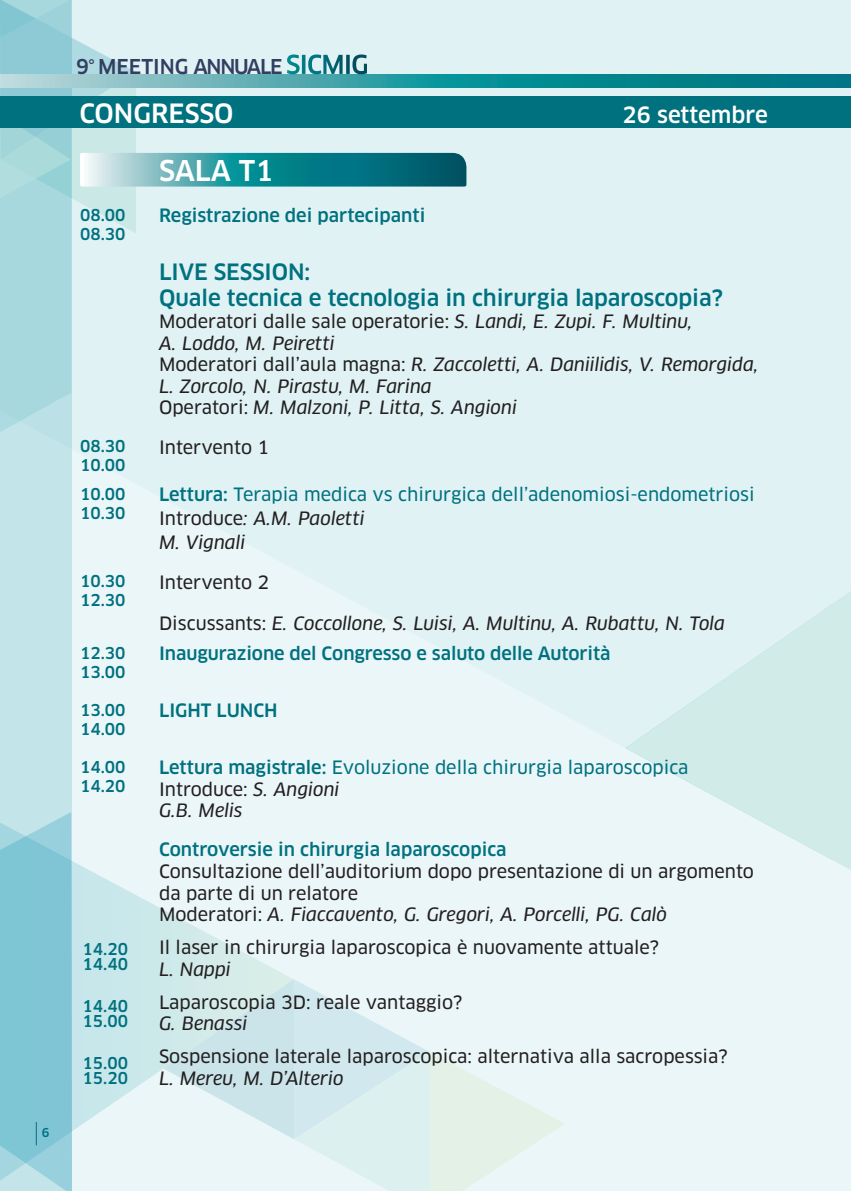
<style>
.page{position:relative;width:851px;height:1191px;background:#fff}
.page>*{position:absolute;margin:0;border:0;box-sizing:border-box;transform-origin:0 0}
.t1{font:500 28px "Clan Pro";color:#fff}
.t2{font:500 26px "Clan Pro";color:#fff}
.t3{font:500 22px/26.4px "Clan Pro";letter-spacing:-.005em;color:#00717f}
.t4{font:500 22px "Clan Pro";color:#fff}
.t5{font:500 20px "Clan Pro";letter-spacing:-.035em;color:#323f62}
.t6{font:18px/21.6px "Clan Pro News";color:#231f20}
.t7{font:italic 18px/21.6px "Clan Pro News";color:#231f20}
.t8{font:18px/24px "Clan Pro News";color:#00717f}
.t9{font:500 18px "Clan Pro";letter-spacing:-.005em;color:#00717f}
.t10{font:500 16px/19.2px "Clan Pro";color:#00717f}
.t11{font:500 12px "Clan Pro";color:#00717f}
.s1{font-size:18.2px}
.s2{font-size:25.4px;color:#fff}
.s3{font-style:normal}
.s4{font-family:"Clan Pro";font-weight:500}
.s5{color:#231f20}
.s6{font-style:italic;color:#231f20}
.s7{font-family:"Clan Pro";font-weight:500;color:#00717f}
.s8{font-style:italic}
</style>
<div class="page">
<div style="left:0;top:0;width:850px;height:1191px;background:#ebf6f8"></div>
<svg style="left:293px;top:979px;width:271px;height:212px"></svg>
<svg style="left:625px;top:591px;width:225px;height:278px"></svg>
<svg style="left:72px;top:861px;width:221px;height:278px"></svg>
<hr style="left:850px;top:0;width:1px;height:1191px;background:#0092a6">
<svg style="left:850px;top:0;width:1px;height:870px"></svg>
<div style="left:0;top:0;width:71px;height:1191px;background:#c3e5ea"></div>
<svg style="left:466px;top:75px;width:384px;height:13px;background:#00828b"></svg>
<svg style="left:0;top:812px;width:72px;height:379px;background:#87c8d7"></svg>
<div style="left:0;top:96px;width:850px;height:32px;background:#00717f"></div>
<svg style="left:0;top:0;width:466px;height:442px"></svg>
<p class="t11" style="left:42px;top:1125px;width:9px">6</p>
<p class="t5" style="left:76px;top:55px;width:294px">9<span class="s1">°</span> MEETING ANNUALE <span class="s2">SICMIG</span></p>
<p class="t2" style="left:79px;top:98px;width:156px">CONGRESSO</p>
<p class="t4" style="left:622px;top:102px;width:147px">26 settembre</p>
<p class="t1" style="left:159px;top:154px;width:116px">SALA T1</p>
<p class="t10" style="left:80px;top:205px;width:47px">08.00<br>08.30</p>
<p class="t9" style="left:159px;top:205px;width:268px">Registrazione dei partecipanti</p>
<p class="t3" style="left:159px;top:259px;width:565px">LIVE SESSION:<br>Quale tecnica e tecnologia in chirurgia laparoscopia?</p>
<p class="t7" style="left:159px;top:311px;width:600px"><span class="s3">Moderatori dalle sale operatorie:</span> S. Landi, E. Zupi. F. Multinu,<br>A. Loddo, M. Peiretti<br><span class="s3">Moderatori dall’aula magna:</span> R. Zaccoletti, A. Daniilidis, V. Remorgida, L. Zorcolo, N. Pirastu, M. Farina<br><span class="s3">Operatori:</span> M. Malzoni, P. Litta, S. Angioni</p>
<p class="t10" style="left:80px;top:437px;width:47px">08.30<br>10.00</p>
<p class="t6" style="left:159px;top:436px;width:112px">Intervento 1</p>
<p class="t10" style="left:80px;top:484px;width:47px">10.00<br>10.30</p>
<p class="t8" style="left:159px;top:483px;width:597px"><span class="s4">Lettura:</span> Terapia medica vs chirurgica dell’adenomiosi-endometriosi<br><span class="s5">Introduce</span><span class="s6">: A.M. Paoletti<br>M. Vignali</span></p>
<p class="t10" style="left:80px;top:572px;width:47px">10.30<br>12.30</p>
<p class="t6" style="left:159px;top:571px;width:112px">Intervento 2</p>
<p class="t7" style="left:159px;top:613px;width:567px"><span class="s3">Discussants:</span> E. Coccollone, S. Luisi, A. Multinu, A. Rubattu, N. Tola</p>
<p class="t10" style="left:80px;top:643px;width:47px">12.30<br>13.00</p>
<p class="t9" style="left:159px;top:643px;width:453px">Inaugurazione del Congresso e saluto delle Autorità</p>
<p class="t10" style="left:80px;top:700px;width:47px">13.00<br>14.00</p>
<p class="t9" style="left:159px;top:700px;width:120px">LIGHT LUNCH</p>
<p class="t10" style="left:80px;top:757px;width:47px">14.00<br>14.20</p>
<p class="t8" style="left:159px;top:756px;width:531px;line-height:21.6px"><span class="s4">Lettura magistrale:</span> Evoluzione della chirurgia laparoscopica<br><span class="s5">Introduce:</span> <span class="s6">S. Angioni<br>G.B. Melis</span></p>
<p class="t6" style="left:159px;top:839px;width:596px"><span class="s7">Controversie in chirurgia laparoscopica<br></span>Consultazione dell’auditorium dopo presentazione di un argomento da parte di un relatore<br>Moderatori: <span class="s8">A. Fiaccavento, G. Gregori, A. Porcelli, PG. Calò</span></p>
<p class="t6" style="left:159px;top:937px;width:501px">Il laser in chirurgia laparoscopica è nuovamente attuale?<br><span class="s8">L. Nappi</span></p>
<p class="t6" style="left:159px;top:991px;width:305px">Laparoscopia 3D: reale vantaggio?<br><span class="s8">G. Benassi</span></p>
<p class="t6" style="left:159px;top:1046px;width:570px">Sospensione laterale laparoscopica: alternativa alla sacropessia?<br><span class="s8">L. Mereu, M. D’Alterio</span></p>
<p class="t10" style="left:82px;top:941px;width:47px;line-height:15.2px">14.20<br>14.40</p>
<p class="t10" style="left:82px;top:998px;width:47px;line-height:15.2px">14.40<br>15.00</p>
<p class="t10" style="left:82px;top:1055px;width:47px;line-height:15.2px">15.00<br>15.20</p>
</div>
